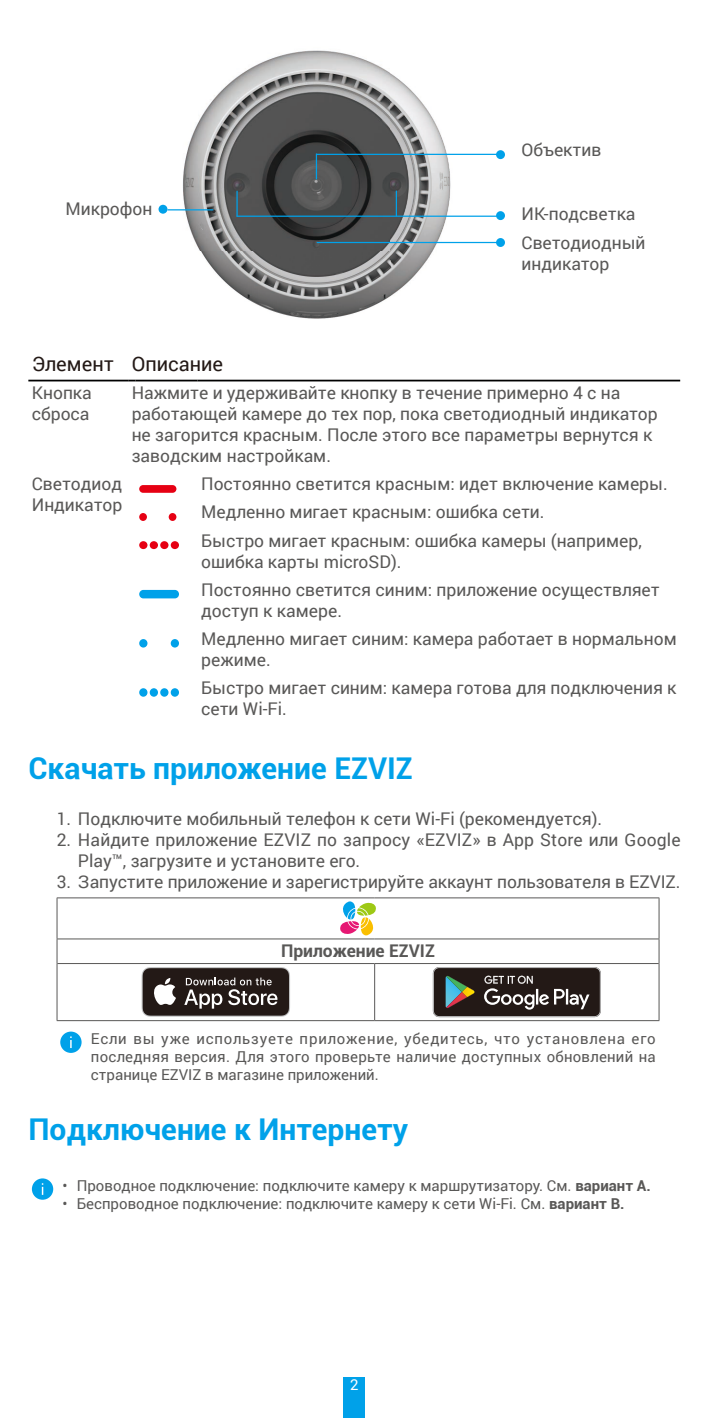
<style>
.page{position:relative;width:709px;height:1418px;background:#fff}
.page>*{position:absolute;margin:0;border:0;box-sizing:border-box;transform-origin:0 0}
.t1{font:700 30px "Roboto";color:#00a1e9}
.t2{font:20px "Roboto";color:#231916}
.t3{font:17.5px/28.2px "Roboto";color:#595857}
.t4{font:700 17.5px "Roboto";color:#595857}
.t5{font:15px/18px "Roboto";color:#595857;text-align:justify}
.t6{font:15px "Roboto";color:#fff}
.s1{font-weight:700}
</style>
<div class="page">
<div style="left:344px;top:1376px;width:21px;height:41px;background:#00a1e9"></div>
<img style="left:176px;top:50px;width:286px;height:269px">
<div style="left:496px;top:238px;width:9px;height:9px;background:#00a1e9;border-radius:50%"></div>
<hr style="left:316px;top:154px;width:186px;height:1px;background:#00a1e9">
<div style="left:496px;top:150px;width:9px;height:9px;background:#00a1e9;border-radius:50%"></div>
<hr style="left:317px;top:242px;width:182px;height:1px;background:#00a1e9">
<hr style="left:236px;top:215px;width:261px;height:2px;background:#00a1e9">
<div style="left:496px;top:211px;width:9px;height:9px;background:#00a1e9;border-radius:50%"></div>
<hr style="left:236px;top:191px;width:2px;height:26px;background:#00a1e9">
<svg style="left:396px;top:191px;width:1px;height:24px"></svg>
<svg style="left:316px;top:153px;width:1px;height:26px"></svg>
<svg style="left:212px;top:209px;width:4px;height:4px"></svg>
<svg style="left:200px;top:223px;width:4px;height:6px"></svg>
<hr style="left:167px;top:209px;width:46px;height:1px;background:#00a1e9">
<div style="left:158px;top:205px;width:9px;height:9px;background:#00a1e9;border-radius:50%"></div>
<hr style="left:28px;top:380px;width:100px;height:1px;background:#000">
<hr style="left:136px;top:380px;width:62px;height:1px;background:#000">
<hr style="left:198px;top:380px;width:482px;height:1px;background:#000">
<div style="left:139px;top:485px;width:37px;height:8px;background:#e60013;border-radius:4px"></div>
<div style="left:139px;top:513px;width:8px;height:8px;background:#e60013;border-radius:50%"></div>
<div style="left:169px;top:513px;width:7px;height:8px;background:#e60013;border-radius:50%"></div>
<div style="left:139px;top:541px;width:8px;height:8px;background:#e60013;border-radius:50%"></div>
<div style="left:171px;top:541px;width:8px;height:8px;background:#e60013;border-radius:50%"></div>
<div style="left:150px;top:541px;width:8px;height:8px;background:#e60013;border-radius:50%"></div>
<div style="left:160px;top:541px;width:8px;height:8px;background:#e60013;border-radius:50%"></div>
<div style="left:139px;top:590px;width:40px;height:8px;background:#00a1e9;border-radius:4px"></div>
<div style="left:139px;top:639px;width:8px;height:8px;background:#00a1e9;border-radius:50%"></div>
<div style="left:171px;top:639px;width:8px;height:8px;background:#00a1e9;border-radius:50%"></div>
<div style="left:139px;top:688px;width:8px;height:8px;background:#00a1e9;border-radius:50%"></div>
<div style="left:171px;top:688px;width:8px;height:8px;background:#00a1e9;border-radius:50%"></div>
<div style="left:150px;top:688px;width:8px;height:8px;background:#00a1e9;border-radius:50%"></div>
<div style="left:160px;top:688px;width:8px;height:8px;background:#00a1e9;border-radius:50%"></div>
<hr style="left:57px;top:938px;width:317px;height:1px;background:#595857">
<hr style="left:374px;top:938px;width:285px;height:1px;background:#595857">
<hr style="left:57px;top:963px;width:317px;height:1px;background:#595857">
<hr style="left:374px;top:963px;width:284px;height:1px;background:#595857">
<hr style="left:374px;top:963px;width:1px;height:57px;background:#595857">
<hr style="left:658px;top:898px;width:1px;height:40px;background:#595857">
<svg style="left:658px;top:939px;width:1px;height:24px"></svg>
<hr style="left:57px;top:897px;width:317px;height:1px;background:#595857">
<hr style="left:57px;top:898px;width:1px;height:40px;background:#595857">
<hr style="left:374px;top:897px;width:285px;height:1px;background:#595857">
<svg style="left:57px;top:939px;width:1px;height:24px"></svg>
<hr style="left:57px;top:963px;width:1px;height:57px;background:#595857">
<hr style="left:658px;top:963px;width:1px;height:57px;background:#595857">
<hr style="left:57px;top:1020px;width:317px;height:1px;background:#595857">
<hr style="left:374px;top:1020px;width:285px;height:1px;background:#595857">
<svg style="left:340px;top:901px;width:36px;height:34px"></svg>
<svg style="left:142px;top:967px;width:148px;height:49px;background:#4c4442"></svg>
<svg style="left:433px;top:967px;width:168px;height:50px;background:#443f3b"></svg>
<div style="left:60px;top:1031px;width:22px;height:21px;background:#00a1e9;border-radius:50%"></div>
<svg style="left:70px;top:1036px;width:2px;height:12px"></svg>
<div style="left:32px;top:1178px;width:21px;height:21px;background:#00a1e9;border-radius:50%"></div>
<p class="t3" style="left:65px;top:194px;width:89px">Микрофон</p>
<p class="t3" style="left:521px;top:135px;width:81px">Объектив</p>
<p class="t3" style="left:521px;top:199px;width:125px">ИК-подсветка<br>Светодиодный</p>
<p class="t3" style="left:521px;top:249px;width:89px">индикатор</p>
<p class="t2" style="left:32px;top:349px;width:193px">Элемент Описание</p>
<p class="t3" style="left:32px;top:382px;width:61px;line-height:21px">Кнопка сброса</p>
<p class="t3" style="left:132px;top:382px;width:527px;line-height:21px">Нажмите и удерживайте кнопку в течение примерно 4 с на работающей камере до тех пор, пока светодиодный индикатор не загорится красным. После этого все параметры вернутся к заводским настройкам.</p>
<p class="t3" style="left:32px;top:473px;width:92px;line-height:21px">Светодиод<br>Индикатор</p>
<p class="t3" style="left:201px;top:469px;width:468px">Постоянно светится красным: идет включение камеры.<br>Медленно мигает красным: ошибка сети.<br>Быстро мигает красным: ошибка камеры (например,</p>
<p class="t3" style="left:201px;top:546px;width:460px">ошибка карты microSD).<br>Постоянно светится синим: приложение осуществляет</p>
<p class="t3" style="left:201px;top:596px;width:477px">доступ к камере.<br>Медленно мигает синим: камера работает в нормальном</p>
<p class="t3" style="left:201px;top:645px;width:477px">режиме.<br>Быстро мигает синим: камера готова для подключения к</p>
<p class="t3" style="left:201px;top:694px;width:87px">сети Wi-Fi.</p>
<h1 class="t1" style="left:28px;top:746px;width:386px">Скачать приложение EZVIZ</h1>
<p class="t3" style="left:57px;top:804px;width:547px">1. Подключите мобильный телефон к сети Wi-Fi (рекомендуется).</p>
<p class="t3" style="left:78px;top:828px;width:604px;line-height:21px;text-indent:-21px">2. Найдите приложение EZVIZ по запросу «EZVIZ» в App Store или Google<br>Play™, загрузите и установите его.</p>
<p class="t3" style="left:57px;top:867px;width:625px">3. Запустите приложение и зарегистрируйте аккаунт пользователя в EZVIZ.</p>
<p class="t4" style="left:281px;top:938px;width:155px">Приложение EZVIZ</p>
<p class="t5" style="left:91px;top:1029px;width:566px">Если вы уже используете приложение, убедитесь, что установлена его последняя версия. Для этого проверьте наличие доступных обновлений на странице EZVIZ в магазине приложений.</p>
<h1 class="t1" style="left:28px;top:1108px;width:381px">Подключение к Интернету</h1>
<p class="t5" style="left:63px;top:1176px;width:590px">• Проводное подключение: подключите камеру к маршрутизатору. См. <span class="s1">вариант А.</span></p>
<p class="t5" style="left:63px;top:1194px;width:563px">• Беспроводное подключение: подключите камеру к сети Wi-Fi. См. <span class="s1">вариант В.</span></p>
<p class="t6" style="left:350px;top:1373px;width:10px">2</p>
</div>
